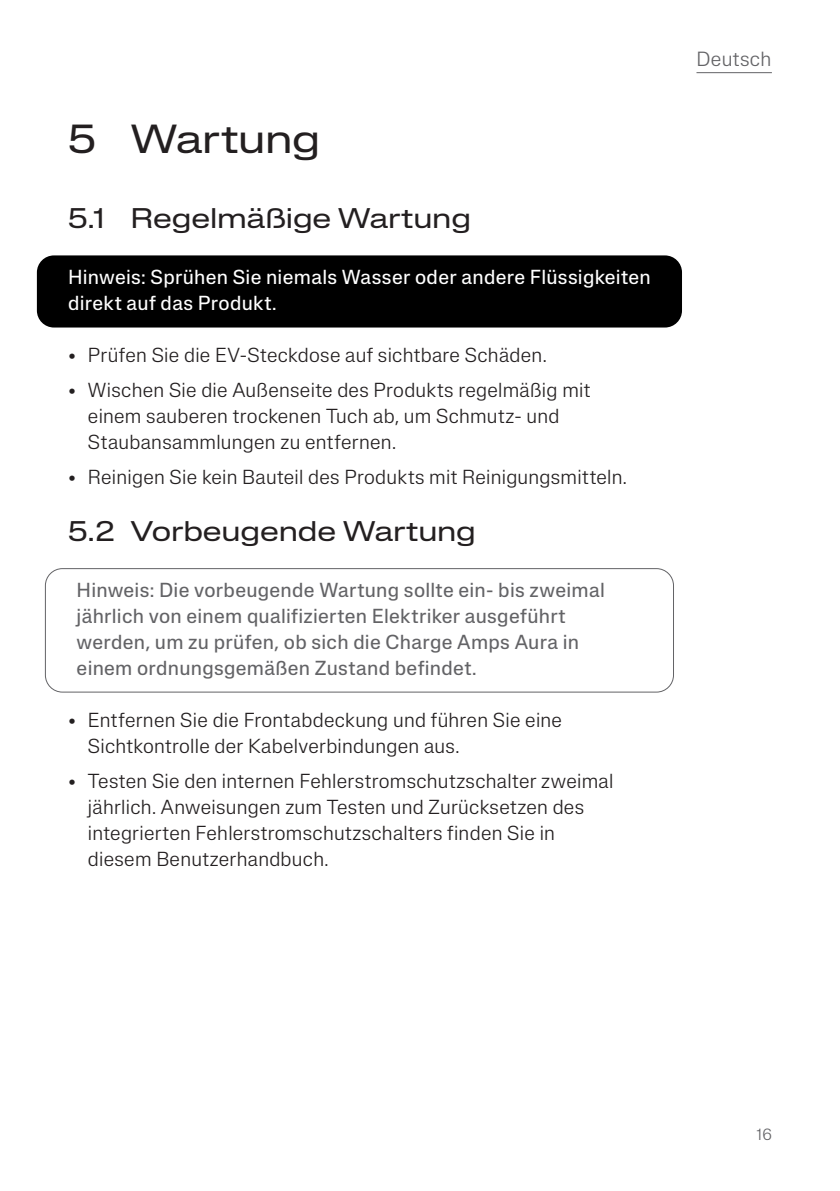
<style>
.page{position:relative;width:840px;height:1191px;background:#fff}
.page>*{position:absolute;margin:0;border:0;box-sizing:border-box;transform-origin:0 0}
.t1{font:expanded 40px "Lateral";letter-spacing:-.01em;color:#231f20}
.t2{font:expanded 28px "Lateral";letter-spacing:-.005em;color:#231f20}
.t3{font:300 20.2px "Lateral Standard";letter-spacing:.02em;color:#636366}
.t4{font:300 20px/26px "Lateral Standard";letter-spacing:.015em;color:#231f20}
.Warning_secondary{font:20px/26px "Lateral Standard";letter-spacing:.015em;color:#636366}
.Warning_primary{font:20px/26px "Lateral Standard";letter-spacing:.015em;color:#fff}
.t5{font:300 16px "Lateral Standard";color:#636366}
</style>
<div class="page">
<hr style="left:696px;top:72px;width:75px;height:1px;background:#636366">
<div style="left:37px;top:255px;width:644px;height:72px;background:#000;border-radius:17px"></div>
<div style="left:45px;top:568px;width:628px;height:124px;border:1px solid #636366;border-radius:17px"></div>
<p class="t1" style="left:68px;top:116px;width:254px">5 Wartung</p>
<p class="t2" style="left:68px;top:202px;width:404px">5.1 Regelmäßige Wartung</p>
<p class="Warning_primary" style="left:68px;top:264px;width:584px">Hinweis: Sprühen Sie niemals Wasser oder andere Flüssigkeiten direkt auf das Produkt.</p>
<p class="t4" style="left:68px;top:342px;width:480px">• Prüfen Sie die EV-Steckdose auf sichtbare Schäden.</p>
<p class="t4" style="left:88px;top:377px;width:503px;text-indent:-20px">• Wischen Sie die Außenseite des Produkts regelmäßig mit einem sauberen trockenen Tuch ab, um Schmutz- und<br>Staubansammlungen zu entfernen.</p>
<p class="t4" style="left:68px;top:464px;width:560px">• Reinigen Sie kein Bauteil des Produkts mit Reinigungsmitteln.</p>
<p class="t2" style="left:68px;top:515px;width:409px">5.2 Vorbeugende Wartung</p>
<p class="Warning_secondary" style="left:77px;top:577px;width:529px">Hinweis: Die vorbeugende Wartung sollte ein- bis zweimal jährlich von einem qualifizierten Elektriker ausgeführt werden, um zu prüfen, ob sich die Charge Amps Aura in einem ordnungsgemäßen Zustand befindet.</p>
<p class="t4" style="left:88px;top:707px;width:475px;text-indent:-20px">• Entfernen Sie die Frontabdeckung und führen Sie eine<br>Sichtkontrolle der Kabelverbindungen aus.</p>
<p class="t4" style="left:88px;top:768px;width:526px;text-indent:-20px">• Testen Sie den internen Fehlerstromschutzschalter zweimal jährlich. Anweisungen zum Testen und Zurücksetzen des integrierten Fehlerstromschutzschalters finden Sie in diesem Benutzerhandbuch.</p>
<p class="t3" style="left:696px;top:48px;width:76px">Deutsch</p>
<p class="t5" style="left:756px;top:1125px;width:16px">16</p>
</div>
